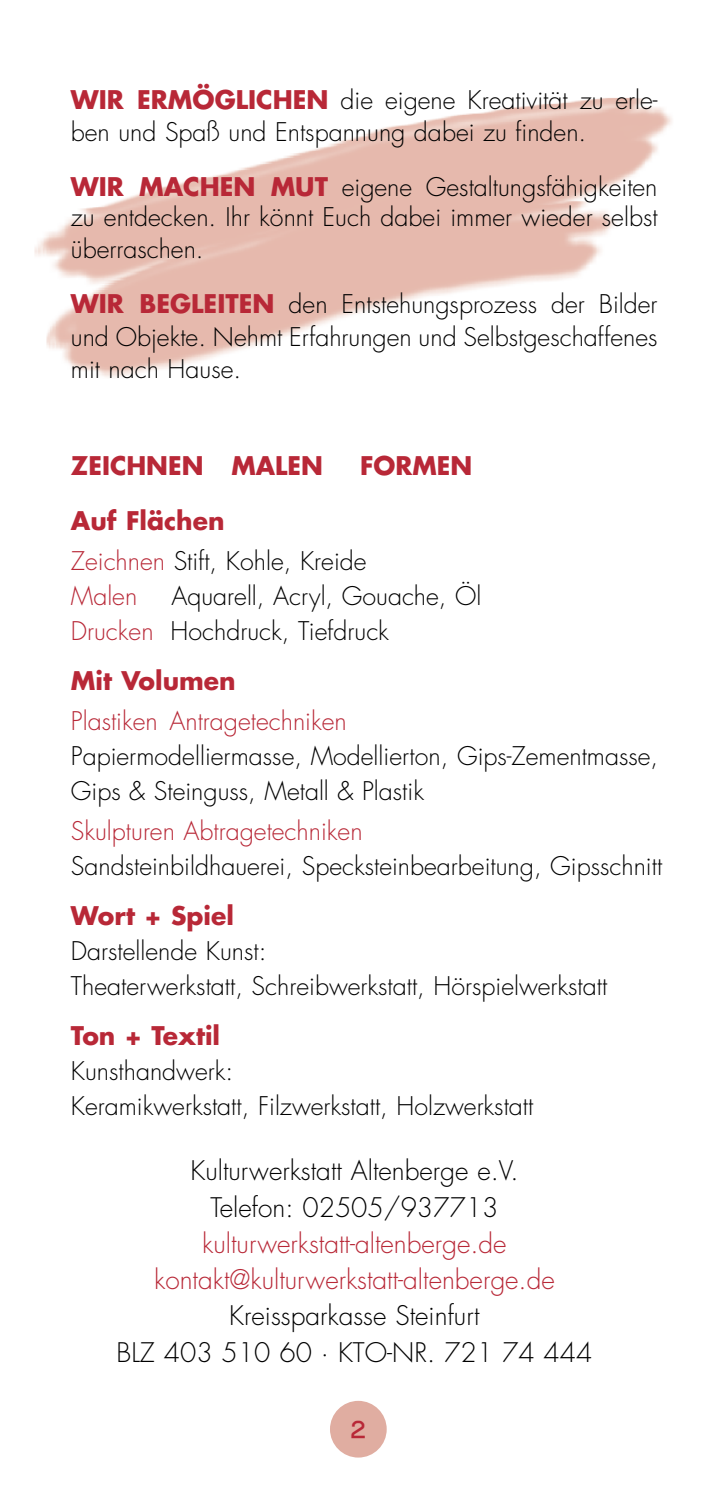
<style>
.page{position:relative;width:709px;height:1489px;background:#fff}
.page>*{position:absolute;margin:0;border:0;box-sizing:border-box;transform-origin:0 0}
.t1{font:27.5px "Hydrophilia Liquid";color:#b82837}
.t2{font:300 26.25px/36.2px "Futura";color:#000;text-align:center}
.t3{font:300 26.25px/36.2px "Futura";color:#b82837;text-align:center}
.t4{font:300 25px/35px "Futura";color:#000}
.t5{font:300 25px "Futura";color:#b82837}
.t6{font:700 25px "Futura";color:#b82837}
.s1{font-weight:700;color:#b82837}
.s2{color:#b82837}
</style>
<div class="page">
<img style="left:34px;top:98px;width:638px;height:279px">
<div style="left:330px;top:1400px;width:57px;height:57px;background:#e0ada1;border-radius:50%"></div>
<p class="t4" style="left:71px;top:84px;width:588px;line-height:32.5px"><span class="s1">WIR ERMÖGLICHEN</span> die eigene Kreativität zu erle&shy;ben und Spaß und Entspannung dabei zu finden.</p>
<p class="t4" style="left:71px;top:172px;width:588px;line-height:30px"><span class="s1">WIR MACHEN MUT</span> eigene Gestaltungsfähigkeiten zu entdecken. Ihr könnt Euch dabei immer wieder selbst</p>
<p class="t4" style="left:71px;top:223px;width:588px;line-height:54.8px">überraschen.<br><span class="s1">WIR BEGLEITEN</span> den Entstehungsprozess der Bilder</p>
<p class="t4" style="left:71px;top:321px;width:588px;line-height:32.5px">und Objekte. Nehmt Erfahrungen und Selbstgeschaffenes mit nach Hause.</p>
<p class="t6" style="left:71px;top:449px;width:253px">ZEICHNEN MALEN</p>
<p class="t6" style="left:360px;top:449px;width:113px">FORMEN</p>
<p class="t4" style="left:71px;top:501px;width:297px;line-height:40px"><span class="s1">Auf Flächen<br></span><span class="s2">Zeichnen</span> Stift, Kohle, Kreide</p>
<p class="t5" style="left:71px;top:580px;width:68px">Malen</p>
<p class="t4" style="left:71px;top:579px;width:412px;text-indent:101px">Aquarell, Acryl, Gouache, Öl<br><span class="s2">Drucken</span> Hochdruck, Tiefdruck</p>
<p class="t6" style="left:71px;top:664px;width:166px">Mit Volumen</p>
<p class="t5" style="left:71px;top:705px;width:277px">Plastiken Antragetechniken</p>
<p class="t4" style="left:71px;top:739px;width:589px">Papiermodelliermasse, Modellierton, Gips-Zementmasse,<br>Gips &amp; Steinguss, Metall &amp; Plastik</p>
<p class="t5" style="left:71px;top:815px;width:293px">Skulpturen Abtragetechniken</p>
<p class="t4" style="left:71px;top:849px;width:593px">Sandsteinbildhauerei, Specksteinbearbeitung, Gipsschnitt</p>
<p class="t6" style="left:71px;top:899px;width:165px">Wort + Spiel</p>
<p class="t4" style="left:71px;top:934px;width:538px">Darstellende Kunst:<br>Theaterwerkstatt, Schreibwerkstatt, Hörspielwerkstatt</p>
<p class="t6" style="left:71px;top:1019px;width:151px">Ton + Textil</p>
<p class="t4" style="left:71px;top:1054px;width:464px">Kunsthandwerk:<br>Keramikwerkstatt, Filzwerkstatt, Holzwerkstatt</p>
<p class="t2" style="left:190px;top:1153px;width:329px">Kulturwerkstatt Altenberge e.V.<br>Telefon: 02505/937713</p>
<p class="t3" style="left:154px;top:1225px;width:402px">kulturwerkstatt-altenberge.de kontakt@kulturwerkstatt-altenberge.de</p>
<p class="t2" style="left:116px;top:1298px;width:477px">Kreissparkasse Steinfurt<br>BLZ 403 510 60 · KTO-NR. 721 74 444</p>
<p class="t1" style="left:350px;top:1415px;width:19px">2</p>
</div>
